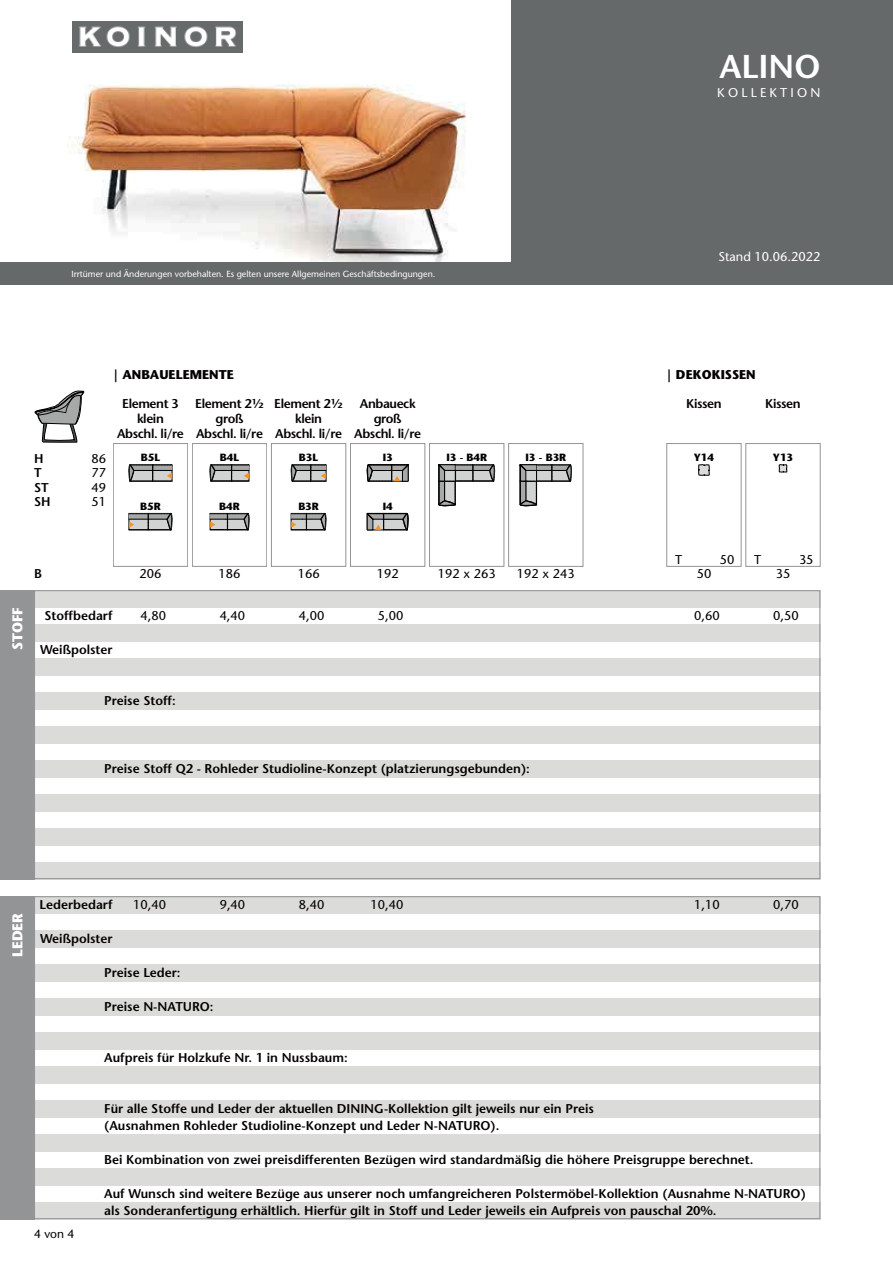
<style>
.page{position:relative;width:893px;height:1263px;background:#fff}
.page>*{position:absolute;margin:0;border:0;box-sizing:border-box;transform-origin:0 0}
.t1{font:600 33px "Stone Sans";color:#fff}
.t2{font:700 14.25px "Stone Sans";color:#fff}
.t3{font:600 12.75px/17px "Stone Sans";color:#040000}
.t4{font:600 12.75px/14.7px "Stone Sans";letter-spacing:-.03em;color:#040000;text-align:center}
.t5{font:12.75px "Stone Sans";color:#040000}
.t6{font:700 12.75px "Stone Sans";color:#040000}
.t7{font:12.75px "Stone Sans";color:#fff}
.t8{font:12.75px "Stone Sans";letter-spacing:.25em;color:#fff}
.t9{font:12px "Stone Sans";color:#040000}
.t10{font:700 10.5px "Stone Sans";color:#000}
.t11{font:8.85px "Stone Sans";color:#fff}
</style>
<div class="page">
<div style="left:0;top:0;width:893px;height:285px;background:#66696a"></div>
<svg style="left:33px;top:590px;width:788px;height:630px"></svg>
<div style="left:0;top:590px;width:34px;height:289px;background:#929495"></div>
<div style="left:0;top:896px;width:34px;height:323px;background:#929495"></div>
<svg style="left:34px;top:391px;width:50px;height:52px"></svg>
<img style="left:0;top:0;width:510px;height:262px">
<img style="left:72px;top:21px;width:170px;height:31px">
<div style="left:745px;top:443px;width:75px;height:124px;border:1px solid #929495"></div>
<svg style="left:779px;top:464px;width:8px;height:9px"></svg>
<div style="left:666px;top:443px;width:75px;height:124px;border:1px solid #929495"></div>
<svg style="left:698px;top:464px;width:11px;height:12px"></svg>
<div style="left:508px;top:443px;width:75px;height:124px;border:1px solid #929495"></div>
<svg style="left:520px;top:464px;width:52px;height:42px"></svg>
<div style="left:429px;top:443px;width:75px;height:124px;border:1px solid #929495"></div>
<svg style="left:438px;top:464px;width:57px;height:42px"></svg>
<div style="left:350px;top:443px;width:75px;height:124px;border:1px solid #929495"></div>
<svg style="left:367px;top:513px;width:42px;height:17px"></svg>
<svg style="left:367px;top:464px;width:42px;height:18px"></svg>
<div style="left:271px;top:443px;width:75px;height:124px;border:1px solid #929495"></div>
<svg style="left:291px;top:513px;width:35px;height:17px"></svg>
<svg style="left:291px;top:464px;width:36px;height:18px"></svg>
<div style="left:192px;top:443px;width:75px;height:124px;border:1px solid #929495"></div>
<svg style="left:210px;top:513px;width:40px;height:17px"></svg>
<svg style="left:209px;top:464px;width:41px;height:18px"></svg>
<div style="left:113px;top:443px;width:75px;height:124px;border:1px solid #929495"></div>
<svg style="left:128px;top:513px;width:45px;height:17px"></svg>
<svg style="left:128px;top:464px;width:45px;height:18px"></svg>
<h1 class="t1" style="left:719px;top:54px;width:103px">ALINO</h1>
<p class="t8" style="left:717px;top:88px;width:105px">KOLLEKTION</p>
<p class="t11" style="left:71px;top:270px;width:365px">Irrtümer und Änderungen vorbehalten. Es gelten unsere Allgemeinen Geschäftsbedingungen.</p>
<p class="t7" style="left:718px;top:252px;width:103px">Stand 10.06.2022</p>
<p class="t3" style="left:34px;top:451px;width:11px">H</p>
<p class="t5" style="left:92px;top:454px;width:16px">86</p>
<p class="t3" style="left:34px;top:466px;width:9px">T</p>
<p class="t5" style="left:92px;top:468px;width:16px">77</p>
<p class="t3" style="left:34px;top:480px;width:16px">ST</p>
<p class="t5" style="left:92px;top:482px;width:16px">49</p>
<p class="t3" style="left:34px;top:494px;width:18px">SH</p>
<p class="t5" style="left:92px;top:497px;width:16px">51</p>
<p class="t6" style="left:113px;top:370px;width:122px">| ANBAUELEMENTE</p>
<p class="t6" style="left:666px;top:370px;width:91px">| DEKOKISSEN</p>
<p class="t4" style="left:117px;top:398px;width:68px">Element 3 klein<br>Abschl. li/re</p>
<p class="t10" style="left:141px;top:453px;width:21px">B5L</p>
<p class="t4" style="left:195px;top:398px;width:70px">Element 2½ groß<br>Abschl. li/re</p>
<p class="t10" style="left:220px;top:453px;width:21px">B4L</p>
<p class="t4" style="left:274px;top:398px;width:70px">Element 2½ klein<br>Abschl. li/re</p>
<p class="t10" style="left:299px;top:453px;width:21px">B3L</p>
<p class="t4" style="left:360px;top:398px;width:57px">Anbaueck</p>
<p class="t3" style="left:686px;top:397px;width:37px">Kissen</p>
<p class="t3" style="left:765px;top:397px;width:37px">Kissen</p>
<p class="t4" style="left:354px;top:412px;width:68px">groß<br>Abschl. li/re</p>
<p class="t10" style="left:383px;top:453px;width:12px">I3</p>
<p class="t10" style="left:446px;top:453px;width:42px">I3 - B4R</p>
<p class="t10" style="left:525px;top:453px;width:42px">I3 - B3R</p>
<p class="t10" style="left:694px;top:453px;width:22px">Y14</p>
<p class="t10" style="left:773px;top:453px;width:22px">Y13</p>
<p class="t10" style="left:140px;top:502px;width:22px">B5R</p>
<p class="t10" style="left:219px;top:502px;width:22px">B4R</p>
<p class="t10" style="left:298px;top:502px;width:22px">B3R</p>
<p class="t10" style="left:383px;top:502px;width:12px">I4</p>
<p class="t2" style="left:12px;top:650px;width:44px;rotate:-90deg">STOFF</p>
<p class="t3" style="left:34px;top:566px;width:9px">B</p>
<p class="t5" style="left:675px;top:554px;width:9px">T</p>
<p class="t5" style="left:720px;top:554px;width:16px">50</p>
<p class="t5" style="left:754px;top:554px;width:9px">T</p>
<p class="t5" style="left:799px;top:554px;width:16px">35</p>
<p class="t5" style="left:140px;top:569px;width:23px">206</p>
<p class="t5" style="left:219px;top:569px;width:23px">186</p>
<p class="t5" style="left:298px;top:569px;width:23px">166</p>
<p class="t5" style="left:377px;top:569px;width:23px">192</p>
<p class="t5" style="left:438px;top:569px;width:59px">192 x 263</p>
<p class="t5" style="left:517px;top:569px;width:59px">192 x 243</p>
<p class="t5" style="left:697px;top:569px;width:16px">50</p>
<p class="t5" style="left:776px;top:569px;width:16px">35</p>
<p class="t3" style="left:44px;top:609px;width:70px">Stoffbedarf</p>
<p class="t3" style="left:40px;top:643px;width:74px">Weißpolster</p>
<p class="t3" style="left:104px;top:694px;width:73px">Preise Stoff:</p>
<p class="t5" style="left:141px;top:611px;width:27px">4,80</p>
<p class="t5" style="left:220px;top:611px;width:27px">4,40</p>
<p class="t5" style="left:299px;top:611px;width:27px">4,00</p>
<p class="t5" style="left:378px;top:611px;width:27px">5,00</p>
<p class="t5" style="left:694px;top:611px;width:27px">0,60</p>
<p class="t5" style="left:773px;top:611px;width:27px">0,50</p>
<p class="t3" style="left:104px;top:762px;width:427px">Preise Stoff Q2 - Rohleder Studioline-Konzept (platzierungsgebunden):</p>
<p class="t2" style="left:12px;top:957px;width:46px;rotate:-90deg">LEDER</p>
<p class="t3" style="left:40px;top:898px;width:75px">Lederbedarf</p>
<p class="t3" style="left:40px;top:932px;width:74px">Weißpolster</p>
<p class="t3" style="left:104px;top:966px;width:78px">Preise Leder:</p>
<p class="t3" style="left:104px;top:1000px;width:111px">Preise N-NATURO:</p>
<p class="t5" style="left:133px;top:900px;width:34px">10,40</p>
<p class="t5" style="left:220px;top:900px;width:27px">9,40</p>
<p class="t5" style="left:299px;top:900px;width:27px">8,40</p>
<p class="t5" style="left:370px;top:900px;width:34px">10,40</p>
<p class="t5" style="left:694px;top:900px;width:27px">1,10</p>
<p class="t5" style="left:773px;top:900px;width:27px">0,70</p>
<p class="t9" style="left:34px;top:1229px;width:42px">4 von 4</p>
<p class="t3" style="left:104px;top:1051px;width:245px">Aufpreis für Holzkufe Nr. 1 in Nussbaum:</p>
<p class="t3" style="left:104px;top:1102px;width:491px">Für alle Stoffe und Leder der aktuellen DINING-Kollektion gilt jeweils nur ein Preis (Ausnahmen Rohleder Studioline-Konzept und Leder N-NATURO).</p>
<p class="t3" style="left:104px;top:1153px;width:651px">Bei Kombination von zwei preisdifferenten Bezügen wird standardmäßig die höhere Preisgruppe berechnet.</p>
<p class="t3" style="left:104px;top:1187px;width:703px">Auf Wunsch sind weitere Bezüge aus unserer noch umfangreicheren Polstermöbel-Kollektion (Ausnahme N-NATURO) als Sonderanfertigung erhältlich. Hierfür gilt in Stoff und Leder jeweils ein Aufpreis von pauschal 20%.</p>
</div>
